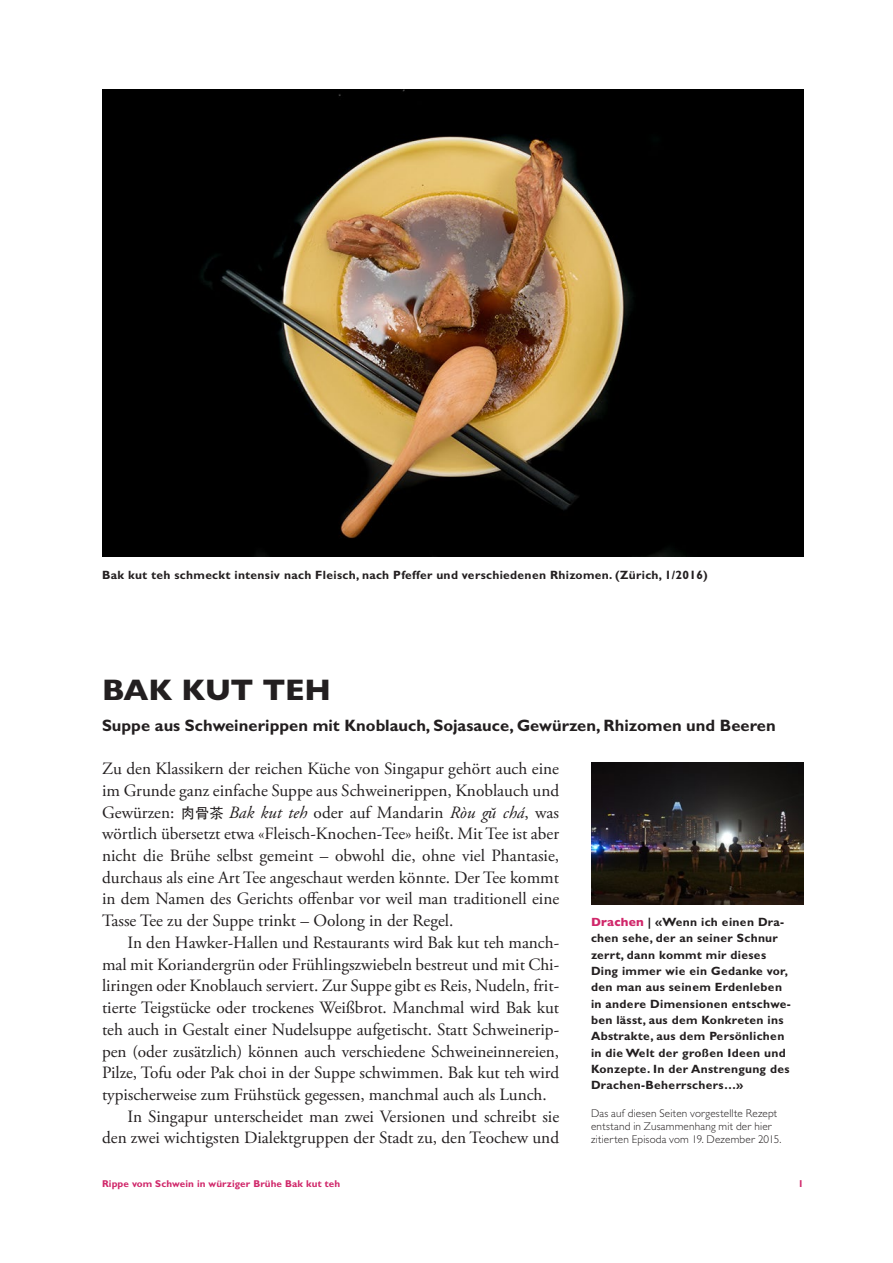
<style>
.page{position:relative;width:893px;height:1263px;background:#fff}
.page>*{position:absolute;margin:0;border:0;box-sizing:border-box;transform-origin:0 0}
.Titel_-_20_Heavy_GB{font:800 30px "Gill Sans MT Pro";letter-spacing:-.015em;color:#231f20}
.Lauftext_mit_Einzug{font:17.25px/21.8px "Adobe Garamond Pro";color:#231f20;text-align:justify}
.Lauftext_ohne_Einzug{font:17.25px/21.8px "Adobe Garamond Pro";color:#231f20;text-align:justify}
.Titel_-_20_Heavy_GB-2{font:700 16.5px "Gill Sans MT Pro";color:#231f20}
.Marginaltext_-_8_Bol{font:700 12px/16.4px "Gill Sans MT Pro";letter-spacing:.025em;color:#231f20}
.Bildlegende_-_8_Bold{font:700 12px "Gill Sans MT Pro";letter-spacing:.025em;color:#231f20}
.Anmerkungen_-_7_5_Li{font:300 11.25px/13px "Gill Sans MT Pro";letter-spacing:.015em;color:#231f20}
.t1{font:700 9.9px "Gill Sans MT Pro";letter-spacing:.01em;color:#d0276a}
.s1{font-family:"ST Heiti SC";font-weight:500;font-size:14.25px}
.s2{font-style:italic}
.s3{font-family:"Times New Roman";font-style:italic;font-size:15.6px}
.s4{font-weight:800;color:#d0276a}
</style>
<div class="page">
<img style="left:102px;top:89px;width:702px;height:468px">
<img style="left:591px;top:763px;width:213px;height:141px">
<p class="Bildlegende_-_8_Bold" style="left:102px;top:567px;width:607px">Bak kut teh schmeckt intensiv nach Fleisch, nach Pfeffer und verschiedenen Rhizomen. (Zürich, 1/2016)</p>
<p class="Titel_-_20_Heavy_GB" style="left:102px;top:672px;width:230px">BAK KUT TEH</p>
<p class="Titel_-_20_Heavy_GB-2" style="left:102px;top:715px;width:675px">Suppe aus Schweinerippen mit Knoblauch, Sojasauce, Gewürzen, Rhizomen und Beeren</p>
<p class="Lauftext_ohne_Einzug" style="left:102px;top:758px;width:459px">Zu den Klassikern der reichen Küche von Singapur gehört auch eine im Grunde ganz einfache Suppe aus Schweinerippen, Knoblauch und Gewürzen: <span class="s1">肉骨茶</span> <span class="s2">Bak kut teh</span> oder auf Mandarin <span class="s2">Ròu g</span><span class="s3">ŭ</span> <span class="s2">chá</span>, was wörtlich übersetzt etwa «Fleisch-Knochen-Tee» heißt. Mit Tee ist aber nicht die Brühe selbst gemeint – obwohl die, ohne viel Phantasie, durchaus als eine Art Tee angeschaut werden könnte. Der Tee kommt in dem Namen des Gerichts offenbar vor weil man traditionell eine Tasse Tee zu der Suppe trinkt – Oolong in der Regel.</p>
<p class="Lauftext_mit_Einzug" style="left:102px;top:932px;width:459px;text-indent:26px">In den Hawker-Hallen und Restaurants wird Bak kut teh manch&shy;mal mit Koriandergrün oder Frühlingszwiebeln bestreut und mit Chi&shy;liringen oder Knoblauch serviert. Zur Suppe gibt es Reis, Nudeln, frit&shy;tierte Teigstücke oder trockenes Weißbrot. Manchmal wird Bak kut teh auch in Gestalt einer Nudelsuppe aufgetischt. Statt Schweinerip&shy;pen (oder zusätzlich) können auch verschiedene Schweineinnereien, Pilze, Tofu oder Pak choi in der Suppe schwimmen. Bak kut teh wird typischerweise zum Frühstück gegessen, manchmal auch als Lunch.</p>
<p class="Lauftext_mit_Einzug" style="left:102px;top:1106px;width:459px;text-align:right">In Singapur unterscheidet man zwei Versionen und schreibt sie den zwei wichtigsten Dialektgruppen der Stadt zu, den Teochew und</p>
<p class="Marginaltext_-_8_Bol" style="left:591px;top:914px;width:201px"><span class="s4">Drachen</span> | «Wenn ich einen Dra&shy;chen sehe, der an seiner Schnur zerrt, dann kommt mir dieses<br>Ding immer wie ein Gedanke vor, den man aus seinem Erdenleben in andere Dimensionen entschwe&shy;ben lässt, aus dem Konkreten ins<br>Abstrakte, aus dem Persönlichen in die Welt der großen Ideen und<br>Konzepte. In der Anstrengung des<br>Drachen-Beherrschers…»</p>
<p class="Anmerkungen_-_7_5_Li" style="left:591px;top:1107px;width:192px">Das auf diesen Seiten vorgestellte Rezept entstand in Zusammenhang mit der hier zitierten Episoda vom 19. Dezember 2015.</p>
<p class="t1" style="left:102px;top:1177px;width:240px">Rippe vom Schwein in würziger Brühe Bak kut teh</p>
<p class="t1" style="left:798px;top:1177px;width:7px">1</p>
</div>
